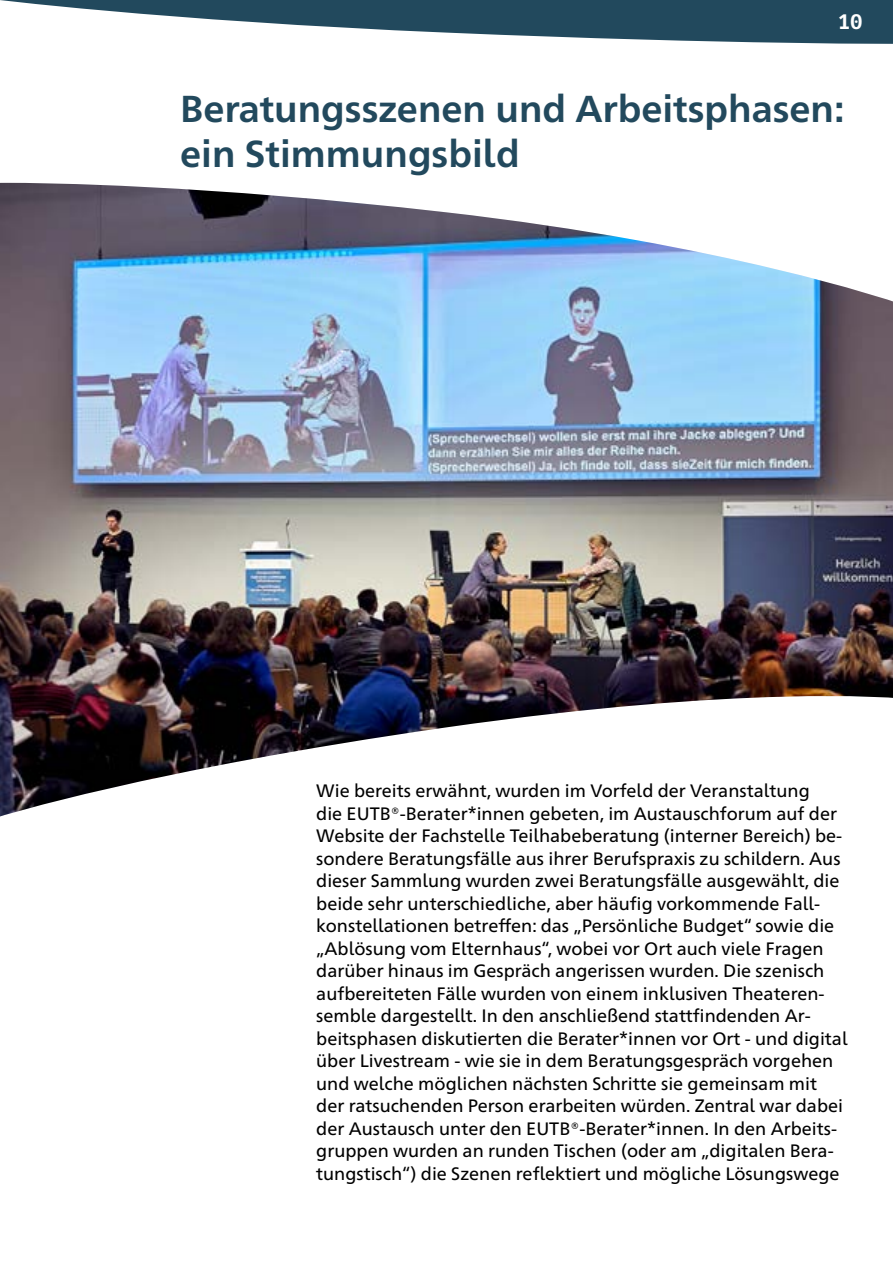
<style>
.page{position:relative;width:893px;height:1263px;background:#fff}
.page>*{position:absolute;margin:0;border:0;box-sizing:border-box;transform-origin:0 0}
.t1{font:700 37.5px/45px "Frutiger Neue 1450 Pro";color:#22495d}
.t2{font:700 21px "Frutiger Neue 1450 Pro";color:#fff}
.t3{font:18px/22.5px "Frutiger Neue 1450 Pro";color:#000}
</style>
<div class="page">
<svg style="left:0;top:0;width:893px;height:44px"></svg>
<img style="left:0;top:183px;width:893px;height:633px">
<p class="t2" style="left:838px;top:7px;width:27px">10</p>
<h2 class="t1" style="left:180px;top:84px;width:666px">Beratungsszenen und Arbeitsphasen: ein Stimmungsbild</h2>
<p class="t3" style="left:316px;top:778px;width:533px">Wie bereits erwähnt, wurden im Vorfeld der Veranstaltung<br>die EUTB®-Berater*innen gebeten, im Austauschforum auf der Website der Fachstelle Teilhabeberatung (interner Bereich) be&shy;sondere Beratungsfälle aus ihrer Berufspraxis zu schildern. Aus dieser Sammlung wurden zwei Beratungsfälle ausgewählt, die beide sehr unterschiedliche, aber häufig vorkommende Fall&shy;konstellationen betreffen: das „Persönliche Budget“ sowie die „Ablösung vom Elternhaus“, wobei vor Ort auch viele Fragen darüber hinaus im Gespräch angerissen wurden. Die szenisch aufbereiteten Fälle wurden von einem inklusiven Theateren&shy;semble dargestellt. In den anschließend stattfindenden Ar&shy;beitsphasen diskutierten die Berater*innen vor Ort - und digital über Livestream - wie sie in dem Beratungsgespräch vorgehen und welche möglichen nächsten Schritte sie gemeinsam mit der ratsuchenden Person erarbeiten würden. Zentral war dabei der Austausch unter den EUTB®-Berater*innen. In den Arbeits&shy;gruppen wurden an runden Tischen (oder am „digitalen Bera&shy;tungstisch“) die Szenen reflektiert und mögliche Lösungswege</p>
</div>
